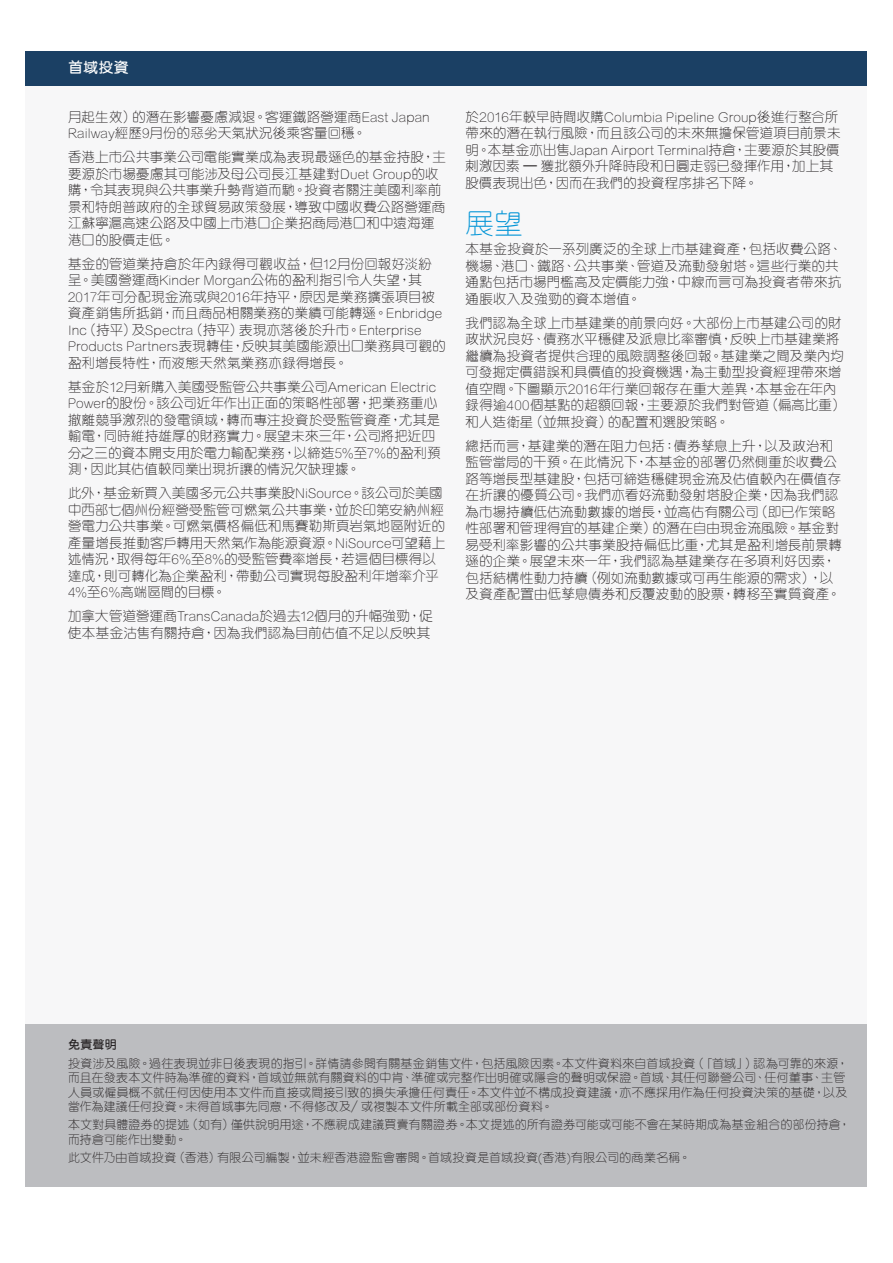
<style>
.page{position:relative;width:893px;height:1263px;background:#fff}
.page>*{position:absolute;margin:0;border:0;box-sizing:border-box;transform-origin:0 0}
.t1{font:300 28.5px "M Yuen HK";color:#0696d7}
.t2{font:600 15px "M Yuen HK";color:#fff}
.t3{font:300 13.5px/16.5px "M Yuen HK";letter-spacing:.01em;color:#231f20}
.t4{font:300 12px/14.4px "M Yuen HK";letter-spacing:.015em;color:#231f20}
.t5{font:600 12px "M Yuen HK";color:#231f20}
</style>
<div class="page">
<div style="left:26px;top:51px;width:841px;height:1135px;background:#f7f7f8"></div>
<div style="left:26px;top:51px;width:841px;height:34px;background:#1b4064"></div>
<div style="left:26px;top:1023px;width:841px;height:163px;background:#bcbdc0"></div>
<p class="t2" style="left:68px;top:60px;width:62px">首域投資</p>
<p class="t3" style="left:68px;top:108px;width:363px">月起生效）的潛在影響憂慮減退。客運鐵路營運商East Japan<br>Railway經歷9月份的惡劣天氣狀況後乘客量回穩。</p>
<p class="t3" style="left:68px;top:148px;width:379px">香港上市公共事業公司電能實業成為表現最遜色的基金持股，主要源於市場憂慮其可能涉及母公司長江基建對Duet Group的收購，令其表現與公共事業升勢背道而馳。投資者關注美國利率前景和特朗普政府的全球貿易政策發展，導致中國收費公路營運商江蘇寧滬高速公路及中國上市港口企業招商局港口和中遠海運港口的股價走低。</p>
<p class="t3" style="left:68px;top:255px;width:379px">基金的管道業持倉於年內錄得可觀收益，但12月份回報好淡紛呈。美國營運商Kinder Morgan公佈的盈利指引令人失望，其2017年可分配現金流或與2016年持平，原因是業務擴張項目被資產銷售所抵銷，而且商品相關業務的業績可能轉遜。Enbridge Inc（持平）及Spectra（持平）表現亦落後於升市。Enterprise Products Partners表現轉佳，反映其美國能源出口業務具可觀的盈利增長特性，而液態天然氣業務亦錄得增長。</p>
<p class="t3" style="left:68px;top:378px;width:374px">基金於12月新購入美國受監管公共事業公司American Electric Power的股份。該公司近年作出正面的策略性部署，把業務重心撤離競爭激烈的發電領域，轉而專注投資於受監管資產，尤其是輸電，同時維持雄厚的財務實力。展望未來三年，公司將把近四分之三的資本開支用於電力輸配業務，以締造5%至7%的盈利預測，因此其估值較同業出現折讓的情況欠缺理據。</p>
<p class="t3" style="left:68px;top:484px;width:379px">此外，基金新買入美國多元公共事業股NiSource。該公司於美國中西部七個州份經營受監管可燃氣公共事業，並於印第安納州經營電力公共事業。可燃氣價格偏低和馬賽勒斯頁岩氣地區附近的產量增長推動客戶轉用天然氣作為能源資源。NiSource可望藉上述情況，取得每年6%至8%的受監管費率增長，若這個目標得以達成，則可轉化為企業盈利，帶動公司實現每股盈利年增率介乎<br>4%至6%高端區間的目標。</p>
<p class="t3" style="left:68px;top:607px;width:366px">加拿大管道營運商TransCanada於過去12個月的升幅強勁，促使本基金沽售有關持倉，因為我們認為目前估值不足以反映其</p>
<p class="t3" style="left:466px;top:108px;width:376px">於2016年較早時間收購Columbia Pipeline Group後進行整合所帶來的潛在執行風險，而且該公司的未來無擔保管道項目前景未明。本基金亦出售Japan Airport Terminal持倉，主要源於其股價刺激因素 – 獲批額外升降時段和日圓走弱已發揮作用，加上其股價表現出色，因而在我們的投資程序排名下降。</p>
<h1 class="t1" style="left:466px;top:204px;width:59px">展望</h1>
<p class="t3" style="left:466px;top:241px;width:378px">本基金投資於一系列廣泛的全球上市基建資產，包括收費公路、機場、港口、鐵路、公共事業、管道及流動發射塔。這些行業的共通點包括市場門檻高及定價能力強，中線而言可為投資者帶來抗通脹收入及強勁的資本增值。</p>
<p class="t3" style="left:466px;top:314px;width:381px">我們認為全球上市基建業的前景向好。大部份上市基建公司的財政狀況良好、債務水平穩健及派息比率審慎，反映上市基建業將繼續為投資者提供合理的風險調整後回報。基建業之間及業內均可發掘定價錯誤和具價值的投資機遇，為主動型投資經理帶來增值空間。下圖顯示2016年行業回報存在重大差異，本基金在年內錄得逾400個基點的超額回報，主要源於我們對管道（偏高比重）和人造衛星（並無投資）的配置和選股策略。</p>
<p class="t3" style="left:466px;top:437px;width:378px">總括而言，基建業的潛在阻力包括：債券孳息上升，以及政治和監管當局的干預。在此情況下，本基金的部署仍然側重於收費公路等增長型基建股，包括可締造穩健現金流及估值較內在價值存在折讓的優質公司。我們亦看好流動發射塔股企業，因為我們認為市場持續低估流動數據的增長，並高估有關公司（即已作策略性部署和管理得宜的基建企業）的潛在自由現金流風險。基金對易受利率影響的公共事業股持偏低比重，尤其是盈利增長前景轉遜的企業。展望未來一年，我們認為基建業存在多項利好因素，包括結構性動力持續（例如流動數據或可再生能源的需求），以及資產配置由低孳息債券和反覆波動的股票，轉移至實質資產。</p>
<p class="t5" style="left:68px;top:1039px;width:50px">免責聲明</p>
<p class="t4" style="left:68px;top:1056px;width:782px">投資涉及風險。過往表現並非日後表現的指引。詳情請參閱有關基金銷售文件，包括風險因素。本文件資料來自首域投資（「首域」）認為可靠的來源，而且在發表本文件時為準確的資料，首域並無就有關資料的中肯、準確或完整作出明確或隱含的聲明或保證。首域、其任何聯營公司、任何董事、主管人員或僱員概不就任何因使用本文件而直接或間接引致的損失承擔任何責任。本文件並不構成投資建議，亦不應採用作為任何投資決策的基礎，以及當作為建議任何投資。未得首域事先同意，不得修改及∕ 或複製本文件所載全部或部份資料。</p>
<p class="t4" style="left:68px;top:1117px;width:784px">本文對具體證券的提述（如有）僅供說明用途，不應視成建議買賣有關證券。本文提述的所有證券可能或可能不會在某時期成為基金組合的部份持倉，而持倉可能作出變動。</p>
<p class="t4" style="left:68px;top:1149px;width:624px">此文件乃由首域投資（香港）有限公司編製，並未經香港證監會審閱。首域投資是首域投資(香港)有限公司的商業名稱。</p>
</div>
